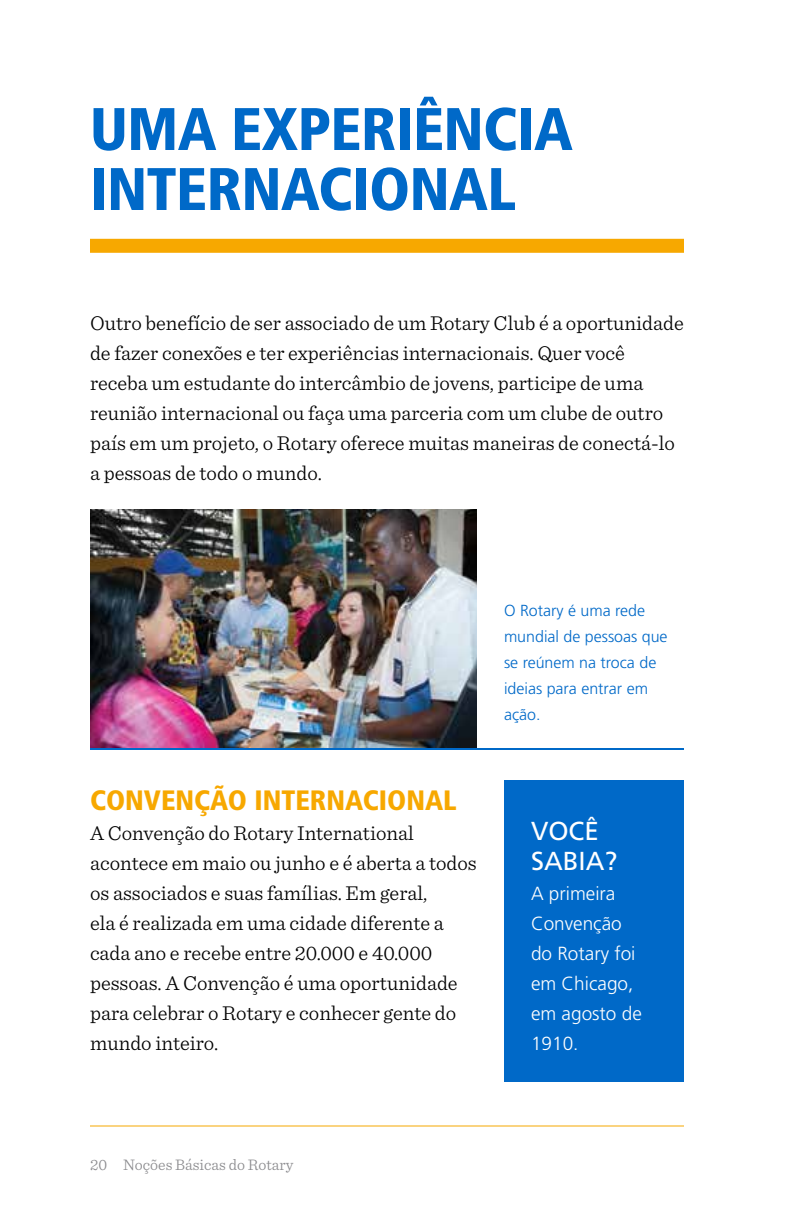
<style>
.page{position:relative;width:792px;height:1224px;background:#fff}
.page>*{position:absolute;margin:0;border:0;box-sizing:border-box;transform-origin:0 0}
.t1{font:900 condensed 60px/60px "Frutiger LT Std";letter-spacing:-.01em;color:#0069c8}
.t2{font:900 condensed 28px "Frutiger LT Std";color:#f7a800}
.t3{font:26px/30px "Frutiger LT Std";color:#fff}
.t4{font:300 21px/30px "Sentinel";color:#000}
.t5{font:300 19px/30px "Frutiger LT Std";color:#fff}
.t6{font:300 16px/26px "Frutiger LT Std";color:#0069c8}
.t7{font:300 16px "Sentinel";color:#8a8a8d}
</style>
<div class="page">
<hr style="left:90px;top:1126px;width:594px;height:1px;background:#f7a800">
<div style="left:90px;top:239px;width:594px;height:14px;background:#f7a800"></div>
<img style="left:90px;top:510px;width:387px;height:238px">
<hr style="left:90px;top:748px;width:594px;height:2px;background:#0069c8">
<div style="left:504px;top:780px;width:180px;height:302px;background:#0069c8"></div>
<h1 class="t1" style="left:90px;top:99px;width:484px">UMA EXPERIÊNCIA<br>INTERNACIONAL</h1>
<p class="t4" style="left:90px;top:307px;width:596px">Outro benefício de ser associado de um Rotary Club é a oportunidade de fazer conexões e ter experiências internacionais. Quer você receba um estudante do intercâmbio de jovens, participe de uma reunião internacional ou faça uma parceria com um clube de outro país em um projeto, o Rotary oferece muitas maneiras de conectá-lo a pessoas de todo o mundo.</p>
<h2 class="t2" style="left:90px;top:783px;width:368px">CONVENÇÃO INTERNACIONAL</h2>
<p class="t4" style="left:90px;top:817px;width:388px">A Convenção do Rotary International acontece em maio ou junho e é aberta a todos os associados e suas famílias. Em geral,<br>ela é realizada em uma cidade diferente a cada ano e recebe entre 20.000 e 40.000 pessoas. A Convenção é uma oportunidade para celebrar o Rotary e conhecer gente do mundo inteiro.</p>
<p class="t6" style="left:504px;top:598px;width:165px">O Rotary é uma rede mundial de pessoas que se reúnem na troca de ideias para entrar em ação.</p>
<p class="t3" style="left:531px;top:816px;width:88px">VOCÊ<br>SABIA?</p>
<p class="t5" style="left:531px;top:879px;width:112px">A primeira<br>Convenção do Rotary foi em Chicago, em agosto de<br>1910.</p>
<p class="t7" style="left:90px;top:1153px;width:205px">20 Noções Básicas do Rotary</p>
</div>
